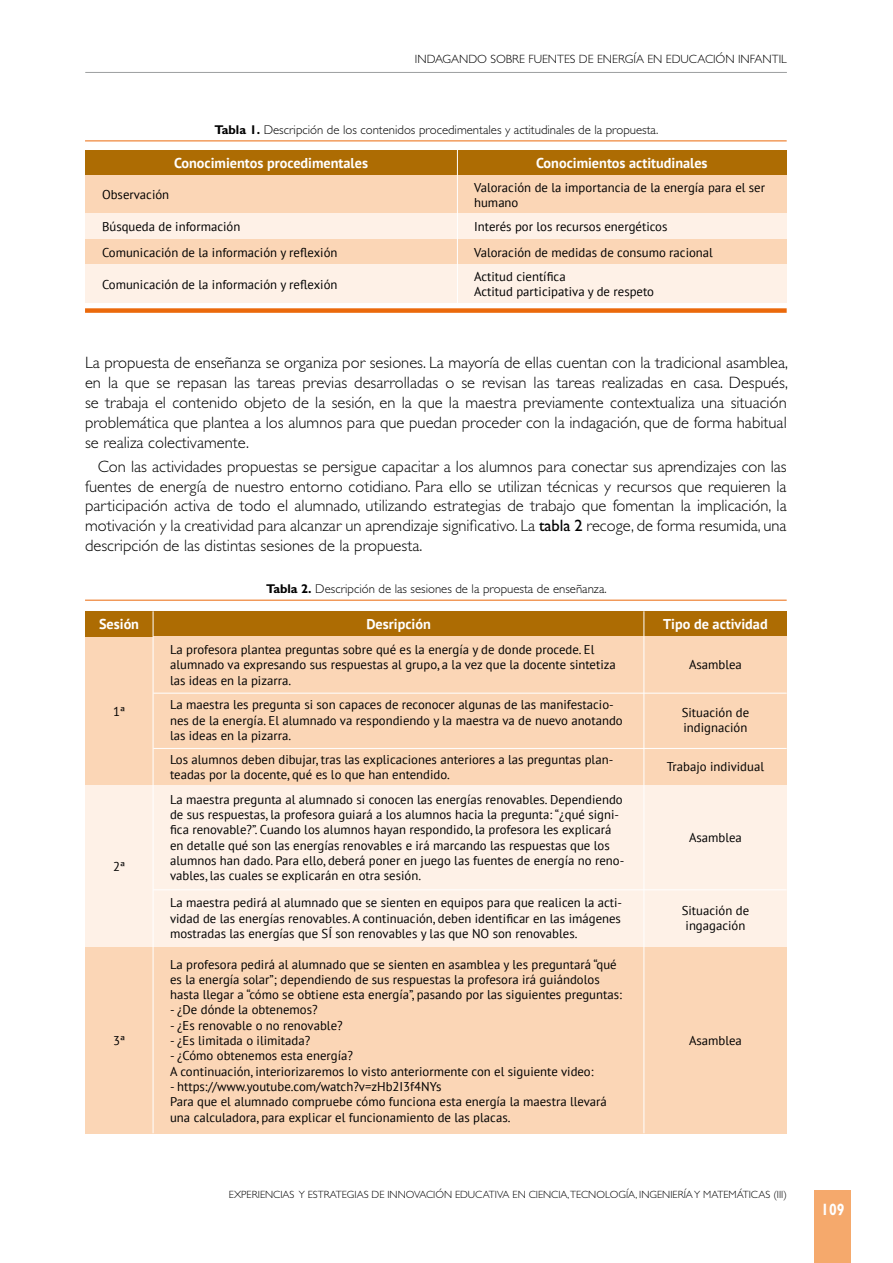
<style>
.page{position:relative;width:893px;height:1263px;background:#fff}
.page>*{position:absolute;margin:0;border:0;box-sizing:border-box;transform-origin:0 0}
.t1{font:300 16.5px/19.8px "Gill Sans Std";color:#000;text-align:justify}
.t2{font:700 16.5px "Gill Sans Std";color:#fff;scale:.85 1}
.t3{font:700 14.25px "PT Sans";color:#fff}
.t4{font:12.75px/15.3px "PT Sans";color:#000}
.t5{font:300 12.75px "Gill Sans Std";color:#000}
.t6{font:300 12px "Gill Sans Std";color:#000}
.t7{font:300 10.5px "Gill Sans Std";color:#000}
.s1{font-weight:700}
.s2{font-weight:400}
</style>
<div class="page">
<div style="left:815px;top:1191px;width:36px;height:72px;background:#f5a96c"></div>
<hr style="left:85px;top:72px;width:702px;height:1px;background:#9c9e9f">
<div style="left:85px;top:150px;width:372px;height:25px;background:#ad6c03"></div>
<div style="left:85px;top:175px;width:372px;height:39px;background:#fbd6b6"></div>
<div style="left:85px;top:214px;width:372px;height:25px;background:#fef1e7"></div>
<div style="left:85px;top:239px;width:372px;height:26px;background:#fbd6b6"></div>
<div style="left:85px;top:265px;width:372px;height:38px;background:#fef1e7"></div>
<div style="left:457px;top:150px;width:330px;height:25px;background:#ad6c03"></div>
<div style="left:457px;top:175px;width:330px;height:39px;background:#fbd6b6"></div>
<div style="left:457px;top:214px;width:330px;height:25px;background:#fef1e7"></div>
<div style="left:457px;top:239px;width:330px;height:26px;background:#fbd6b6"></div>
<div style="left:457px;top:265px;width:330px;height:38px;background:#fef1e7"></div>
<hr style="left:85px;top:141px;width:702px;height:1px;background:#eb690b">
<div style="left:85px;top:308px;width:702px;height:5px;background:#eb690b"></div>
<hr style="left:457px;top:150px;width:1px;height:153px;background:#fff">
<hr style="left:85px;top:600px;width:702px;height:1px;background:#eb690b">
<div style="left:85px;top:611px;width:68px;height:26px;background:#ad6c03"></div>
<div style="left:153px;top:611px;width:491px;height:26px;background:#ad6c03"></div>
<div style="left:644px;top:611px;width:143px;height:26px;background:#ad6c03"></div>
<div style="left:85px;top:637px;width:68px;height:149px;background:#fbd6b6"></div>
<div style="left:153px;top:637px;width:491px;height:55px;background:#fbd6b6"></div>
<div style="left:153px;top:692px;width:491px;height:55px;background:#fbd6b6"></div>
<div style="left:153px;top:747px;width:491px;height:39px;background:#fbd6b6"></div>
<div style="left:644px;top:637px;width:143px;height:55px;background:#fbd6b6"></div>
<div style="left:644px;top:692px;width:143px;height:55px;background:#fbd6b6"></div>
<div style="left:644px;top:747px;width:143px;height:39px;background:#fbd6b6"></div>
<div style="left:85px;top:786px;width:68px;height:161px;background:#fef1e7"></div>
<div style="left:153px;top:786px;width:491px;height:103px;background:#fef1e7"></div>
<div style="left:153px;top:889px;width:491px;height:58px;background:#fef1e7"></div>
<div style="left:644px;top:786px;width:143px;height:103px;background:#fef1e7"></div>
<div style="left:644px;top:889px;width:143px;height:58px;background:#fef1e7"></div>
<div style="left:85px;top:947px;width:68px;height:186px;background:#fbd6b6"></div>
<div style="left:153px;top:947px;width:491px;height:186px;background:#fbd6b6"></div>
<div style="left:644px;top:947px;width:143px;height:186px;background:#fbd6b6"></div>
<hr style="left:153px;top:611px;width:1px;height:522px;background:#fff">
<hr style="left:644px;top:611px;width:1px;height:522px;background:#fff">
<hr style="left:153px;top:693px;width:634px;height:1px;background:#fff">
<hr style="left:153px;top:748px;width:634px;height:1px;background:#fff">
<hr style="left:153px;top:889px;width:634px;height:1px;background:#fff">
<p class="t6" style="left:415px;top:52px;width:373px">INDAGANDO SOBRE FUENTES DE ENERGÍA EN EDUCACIÓN INFANTIL</p>
<p class="t5" style="left:214px;top:123px;width:445px"><span class="s1">Tabla 1.</span> Descripción de los contenidos procedimentales y actitudinales de la propuesta.</p>
<p class="t3" style="left:174px;top:153px;width:195px">Conocimientos procedimentales</p>
<p class="t4" style="left:102px;top:187px;width:69px">Observación</p>
<p class="t4" style="left:102px;top:214px;width:237px;line-height:25.5px">Búsqueda de información<br>Comunicación de la información y reflexión</p>
<p class="t4" style="left:102px;top:276px;width:237px">Comunicación de la información y reflexión</p>
<p class="t3" style="left:536px;top:153px;width:173px">Conocimientos actitudinales</p>
<p class="t4" style="left:474px;top:179px;width:292px">Valoración de la importancia de la energía para el ser humano</p>
<p class="t4" style="left:474px;top:214px;width:240px;line-height:25.5px">Interés por los recursos energéticos<br>Valoración de medidas de consumo racional</p>
<p class="t4" style="left:474px;top:269px;width:181px">Actitud científica<br>Actitud participativa y de respeto</p>
<p class="t1" style="left:85px;top:353px;width:704px">La propuesta de enseñanza se organiza por sesiones. La mayoría de ellas cuentan con la tradicional asamblea, en la que se repasan las tareas previas desarrolladas o se revisan las tareas realizadas en casa. Después, se trabaja el contenido objeto de la sesión, en la que la maestra previamente contextualiza una situación problemática que plantea a los alumnos para que puedan proceder con la indagación, que de forma habitual se realiza colectivamente.</p>
<p class="t1" style="left:85px;top:456px;width:703px;text-indent:13px">Con las actividades propuestas se persigue capacitar a los alumnos para conectar sus aprendizajes con las fuentes de energía de nuestro entorno cotidiano. Para ello se utilizan técnicas y recursos que requieren la participación activa de todo el alumnado, utilizando estrategias de trabajo que fomentan la implicación, la motivación y la creatividad para alcanzar un aprendizaje significativo. La <span class="s2">tabla 2</span> recoge, de forma resumida, una descripción de las distintas sesiones de la propuesta.</p>
<p class="t5" style="left:266px;top:582px;width:342px"><span class="s1">Tabla 2.</span> Descripción de las sesiones de la propuesta de enseñanza.</p>
<p class="t3" style="left:99px;top:615px;width:42px">Sesión</p>
<p class="t3" style="left:366px;top:615px;width:66px">Desripción</p>
<p class="t3" style="left:663px;top:615px;width:106px">Tipo de actividad</p>
<p class="t4" style="left:113px;top:704px;width:13px">1ª</p>
<p class="t4" style="left:113px;top:859px;width:13px">2ª</p>
<p class="t4" style="left:113px;top:1033px;width:13px">3ª</p>
<p class="t4" style="left:170px;top:641px;width:447px">La profesora plantea preguntas sobre qué es la energía y de donde procede. El alumnado va expresando sus respuestas al grupo, a la vez que la docente sintetiza las ideas en la pizarra.</p>
<p class="t4" style="left:170px;top:697px;width:454px">La maestra les pregunta si son capaces de reconocer algunas de las manifestacio&shy;nes de la energía. El alumnado va respondiendo y la maestra va de nuevo anotando las ideas en la pizarra.</p>
<p class="t4" style="left:170px;top:751px;width:445px">Los alumnos deben dibujar, tras las explicaciones anteriores a las preguntas plan&shy;teadas por la docente, qué es lo que han entendido.</p>
<p class="t4" style="left:170px;top:791px;width:456px">La maestra pregunta al alumnado si conocen las energías renovables. Dependiendo de sus respuestas, la profesora guiará a los alumnos hacia la pregunta: “¿qué signi&shy;fica renovable?”. Cuando los alumnos hayan respondido, la profesora les explicará en detalle qué son las energías renovables e irá marcando las respuestas que los alumnos han dado. Para ello, deberá poner en juego las fuentes de energía no reno&shy;vables, las cuales se explicarán en otra sesión.</p>
<p class="t4" style="left:170px;top:895px;width:454px;text-align:justify">La maestra pedirá al alumnado que se sienten en equipos para que realicen la acti&shy;vidad de las energías renovables. A continuación, deben identificar en las imágenes mostradas las energías que SÍ son renovables y las que NO son renovables.</p>
<p class="t4" style="left:170px;top:956px;width:453px">La profesora pedirá al alumnado que se sienten en asamblea y les preguntará “qué es la energía solar”; dependiendo de sus respuestas la profesora irá guiándolos hasta llegar a “cómo se obtiene esta energía”, pasando por las siguientes preguntas:</p>
<p class="t4" style="left:170px;top:1002px;width:149px">- ¿De dónde la obtenemos?</p>
<p class="t4" style="left:170px;top:1017px;width:174px">- ¿Es renovable o no renovable?</p>
<p class="t4" style="left:170px;top:1033px;width:142px">- ¿Es limitada o ilimitada?</p>
<p class="t4" style="left:170px;top:1048px;width:425px">- ¿Cómo obtenemos esta energía?<br>A continuación, interiorizaremos lo visto anteriormente con el siguiente video:</p>
<p class="t4" style="left:170px;top:1078px;width:438px">- https://www.youtube.com/watch?v=zHb2I3f4NYs<br>Para que el alumnado compruebe cómo funciona esta energía la maestra llevará una calculadora, para explicar el funcionamiento de las placas.</p>
<p class="t4" style="left:689px;top:657px;width:54px">Asamblea</p>
<p class="t4" style="left:682px;top:704px;width:69px">Situación de indignación</p>
<p class="t4" style="left:667px;top:759px;width:99px">Trabajo individual</p>
<p class="t4" style="left:689px;top:829px;width:54px">Asamblea</p>
<p class="t4" style="left:682px;top:903px;width:69px;text-align:center">Situación de ingagación</p>
<p class="t4" style="left:689px;top:1033px;width:54px">Asamblea</p>
<p class="t7" style="left:229px;top:1188px;width:559px">EXPERIENCIAS Y ESTRATEGIAS DE INNOVACIÓN EDUCATIVA EN CIENCIA,TECNOLOGÍA, INGENIERÍA Y MATEMÁTICAS (III)</p>
<p class="t2" style="left:821px;top:1199px;width:29px">109</p>
</div>
